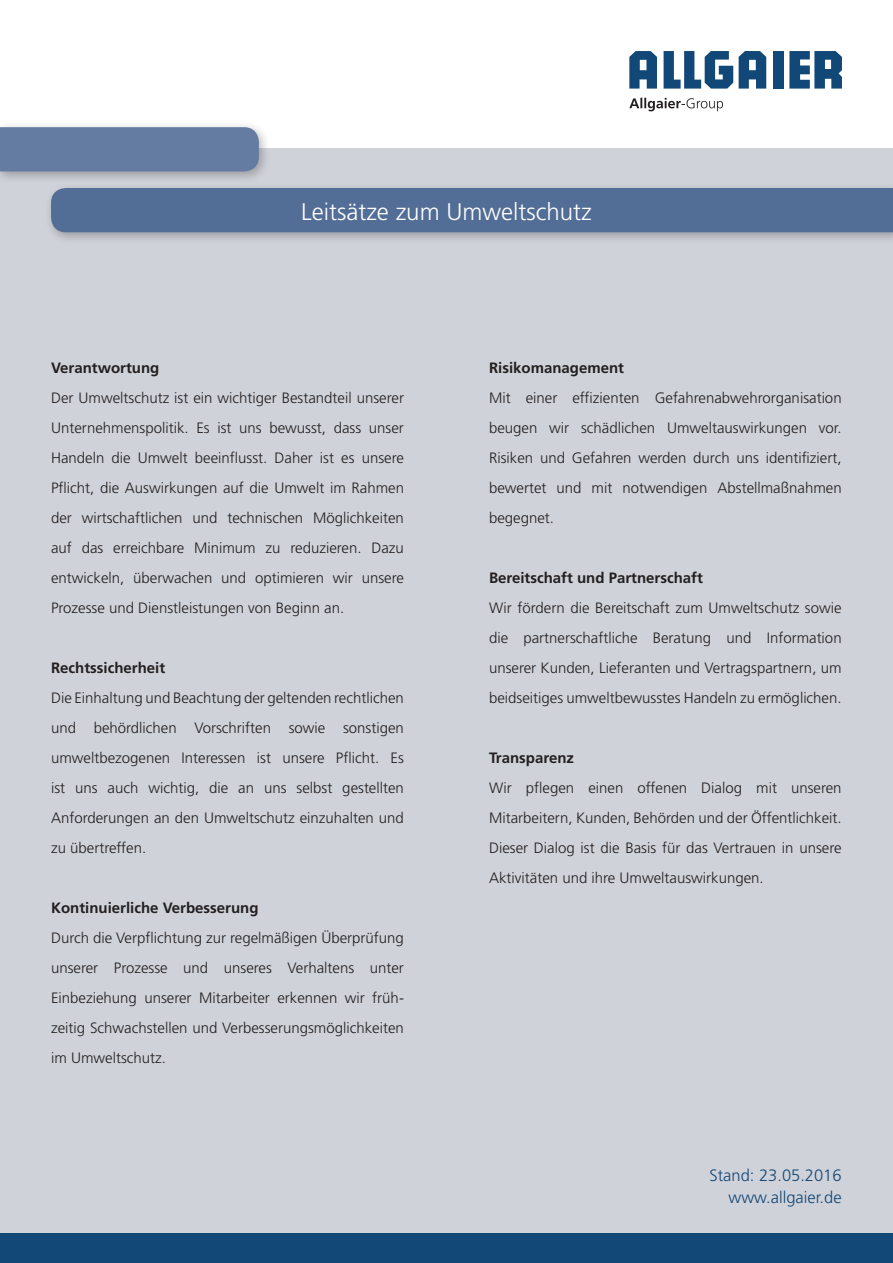
<style>
.page{position:relative;width:893px;height:1263px;background:#fff}
.page>*{position:absolute;margin:0;border:0;box-sizing:border-box;transform-origin:0 0}
.t1{font:300 24px "Frutiger";color:#fff}
.t2{font:300 16.5px/22.2px "Frutiger";color:#124877;text-align:right}
.t3{font:300 15px/30px "Frutiger";color:#231f20;text-align:justify}
.t4{font:700 15px "Frutiger";color:#231f20}
</style>
<div class="page">
<div style="left:0;top:149px;width:893px;height:1114px;background:#cfd2d9"></div>
<div style="left:0;top:121px;width:271px;height:63px;background:#231f20;opacity:.3"></div>
<div style="left:0;top:127px;width:259px;height:44px;background:#647ba2"></div>
<div style="left:45px;top:182px;width:848px;height:62px;background:#231f20;opacity:.3"></div>
<div style="left:51px;top:188px;width:842px;height:44px;background:#526d96"></div>
<div style="left:0;top:1233px;width:893px;height:30px;background:#124877"></div>
<svg style="left:629px;top:98px;width:94px;height:13px"></svg>
<svg style="left:664px;top:51px;width:69px;height:38px"></svg>
<div style="left:773px;top:51px;width:11px;height:38px;background:#124877"></div>
<svg style="left:629px;top:51px;width:28px;height:38px"></svg>
<svg style="left:739px;top:51px;width:27px;height:38px"></svg>
<svg style="left:789px;top:51px;width:53px;height:38px"></svg>
<h1 class="t1" style="left:301px;top:198px;width:292px">Leitsätze zum Umweltschutz</h1>
<p class="t4" style="left:51px;top:359px;width:110px">Verantwortung</p>
<p class="t3" style="left:51px;top:383px;width:354px">Der Umweltschutz ist ein wichtiger Bestandteil unserer Unternehmenspolitik. Es ist uns bewusst, dass unser Handeln die Umwelt beeinflusst. Daher ist es unsere Pflicht, die Auswirkungen auf die Umwelt im Rahmen der wirtschaftlichen und technischen Möglichkeiten auf das erreichbare Minimum zu reduzieren. Dazu entwickeln, überwachen und optimieren wir unsere Prozesse und Dienstleistungen von Beginn an.</p>
<p class="t4" style="left:51px;top:659px;width:116px">Rechtssicherheit</p>
<p class="t3" style="left:51px;top:683px;width:354px">Die Einhaltung und Beachtung der geltenden rechtlichen und behördlichen Vorschriften sowie sonstigen umweltbezogenen Interessen ist unsere Pflicht. Es ist uns auch wichtig, die an uns selbst gestellten Anforderungen an den Umweltschutz einzuhalten und zu übertreffen.</p>
<p class="t4" style="left:51px;top:899px;width:209px">Kontinuierliche Verbesserung</p>
<p class="t3" style="left:51px;top:923px;width:354px">Durch die Verpflichtung zur regelmäßigen Überprüfung unserer Prozesse und unseres Verhaltens unter Einbeziehung unserer Mitarbeiter erkennen wir früh&shy;zeitig Schwachstellen und Verbesserungsmöglichkeiten im Umweltschutz.</p>
<p class="t4" style="left:489px;top:359px;width:137px">Risikomanagement</p>
<p class="t3" style="left:489px;top:383px;width:354px">Mit einer effizienten Gefahrenabwehrorganisation beugen wir schädlichen Umweltauswirkungen vor.<br>Risiken und Gefahren werden durch uns identifiziert, bewertet und mit notwendigen Abstellmaßnahmen begegnet.</p>
<p class="t4" style="left:489px;top:569px;width:215px">Bereitschaft und Partnerschaft</p>
<p class="t3" style="left:489px;top:593px;width:354px">Wir fördern die Bereitschaft zum Umweltschutz sowie die partnerschaftliche Beratung und Information unserer Kunden, Lieferanten und Vertragspartnern, um beidseitiges umweltbewusstes Handeln zu ermöglichen.</p>
<p class="t4" style="left:489px;top:749px;width:87px">Transparenz</p>
<p class="t3" style="left:489px;top:773px;width:354px">Wir pflegen einen offenen Dialog mit unseren Mitarbeitern, Kunden, Behörden und der Öffentlichkeit.<br>Dieser Dialog ist die Basis für das Vertrauen in unsere Aktivitäten und ihre Umweltauswirkungen.</p>
<p class="t2" style="left:710px;top:1165px;width:134px">Stand: 23.05.2016 www.allgaier.de</p>
</div>
